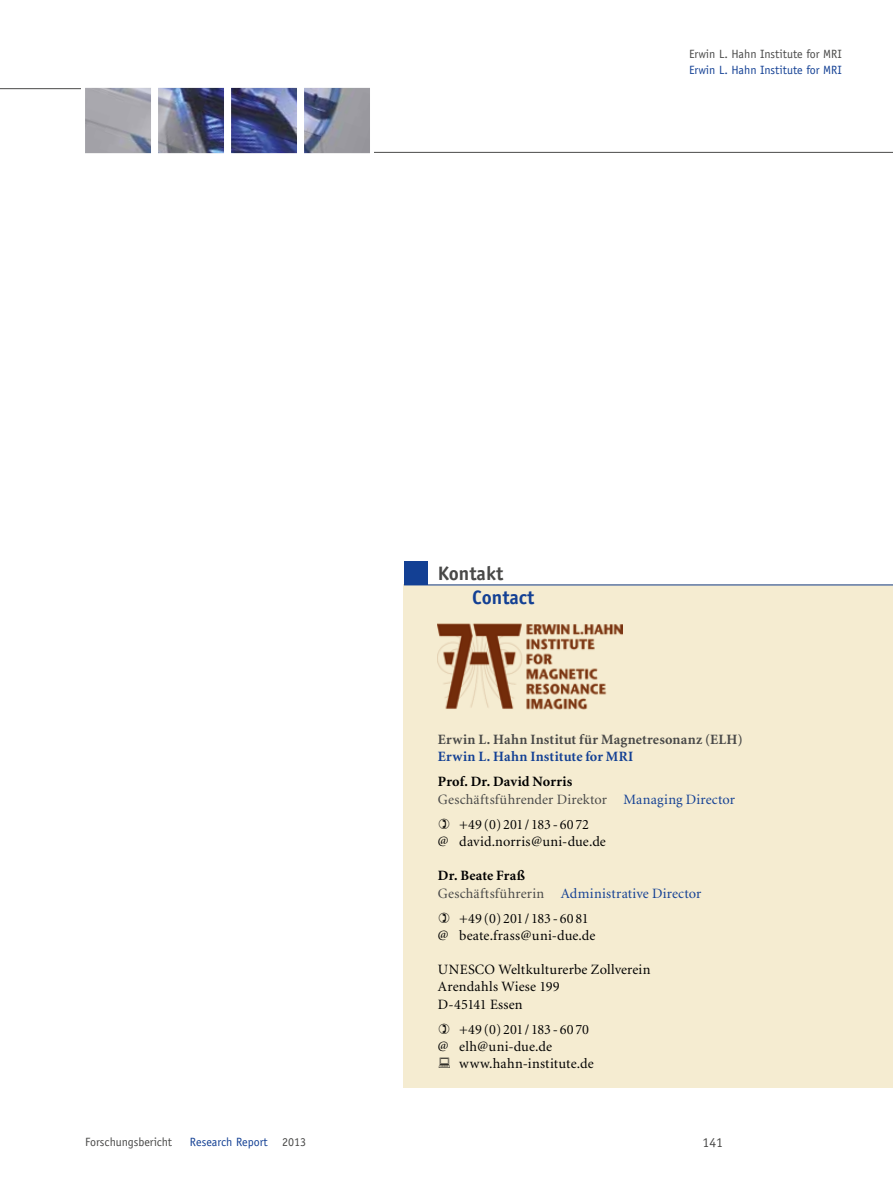
<style>
.page{position:relative;width:893px;height:1191px;background:#fff}
.page>*{position:absolute;margin:0;border:0;box-sizing:border-box;transform-origin:0 0}
.t1{font:700 19.5px "Officina Sans";color:#494948}
.t2{font:700 19.5px "Officina Sans";color:#134094}
.t3{font:14.25px/17.1px "Minion";letter-spacing:.01em;color:#000}
.t4{font:14.25px/17.1px "Minion";letter-spacing:.01em;color:#494948}
.t5{font:14.25px/17.1px "Minion";letter-spacing:.015em;color:#134094}
.t6{font:700 14.25px "Minion";letter-spacing:.015em;color:#494948}
.t7{font:700 14.25px "Minion";letter-spacing:.015em;color:#134094}
.t8{font:13.5px "Officina Sans";color:#494948}
.t9{font:12px "Officina Sans";color:#134094}
.t10{font:12px "Officina Sans";color:#494948}
.s1{font-weight:700;color:#000}
.s2{color:#134094}
.s3{color:#494948}
</style>
<div class="page">
<hr style="left:370px;top:152px;width:523px;height:1px;background:#494948">
<hr style="left:0;top:88px;width:85px;height:1px;background:#494948">
<div style="left:80px;top:146px;width:294px;height:7px;background:#fff"></div>
<div style="left:81px;top:88px;width:293px;height:6px;background:#fff"></div>
<img style="left:85px;top:88px;width:285px;height:65px">
<div style="left:404px;top:584px;width:489px;height:503px;background:#f5ecd1"></div>
<div style="left:404px;top:561px;width:23px;height:23px;background:#134094"></div>
<hr style="left:404px;top:584px;width:489px;height:1px;background:#134094">
<img style="left:438px;top:623px;width:184px;height:87px">
<p class="t10" style="left:689px;top:47px;width:154px">Erwin L. Hahn Institute for MRI</p>
<p class="t9" style="left:689px;top:62px;width:154px">Erwin L. Hahn Institute for MRI</p>
<h1 class="t1" style="left:438px;top:561px;width:67px">Kontakt</h1>
<h1 class="t2" style="left:472px;top:585px;width:64px">Contact</h1>
<p class="t6" style="left:438px;top:732px;width:306px">Erwin L. Hahn Institut für Magnetresonanz (ELH)</p>
<p class="t7" style="left:438px;top:749px;width:197px">Erwin L. Hahn Institute for MRI</p>
<p class="t4" style="left:438px;top:774px;width:299px"><span class="s1">Prof. Dr. David Norris<br></span>Geschäftsführender Direktor <span class="s2">Managing Director</span></p>
<p class="t3" style="left:438px;top:816px;width:169px;text-align:center">+49 (0) 201 / 183 - 60 72<br>@ david.norris@uni-due.de</p>
<p class="t5" style="left:438px;top:868px;width:265px"><span class="s1">Dr. Beate Fraß<br></span><span class="s3">Geschäftsführerin</span> Administrative Director</p>
<p class="t3" style="left:438px;top:910px;width:159px;text-indent:21px">+49 (0) 201 / 183 - 60 81 @ beate.frass@uni-due.de</p>
<p class="t3" style="left:438px;top:961px;width:214px">UNESCO Weltkulturerbe Zollverein<br>Arendahls Wiese 199<br>D-45141 Essen</p>
<p class="t3" style="left:438px;top:1021px;width:152px;text-indent:21px">+49 (0) 201 / 183 - 60 70 @ elh@uni-due.de</p>
<p class="t3" style="left:459px;top:1055px;width:136px">www.hahn-institute.de</p>
<p class="t10" style="left:85px;top:1134px;width:89px">Forschungsbericht</p>
<p class="t9" style="left:190px;top:1134px;width:118px">Research Report <span class="s3">2013</span></p>
<p class="t8" style="left:703px;top:1134px;width:22px">141</p>
</div>
